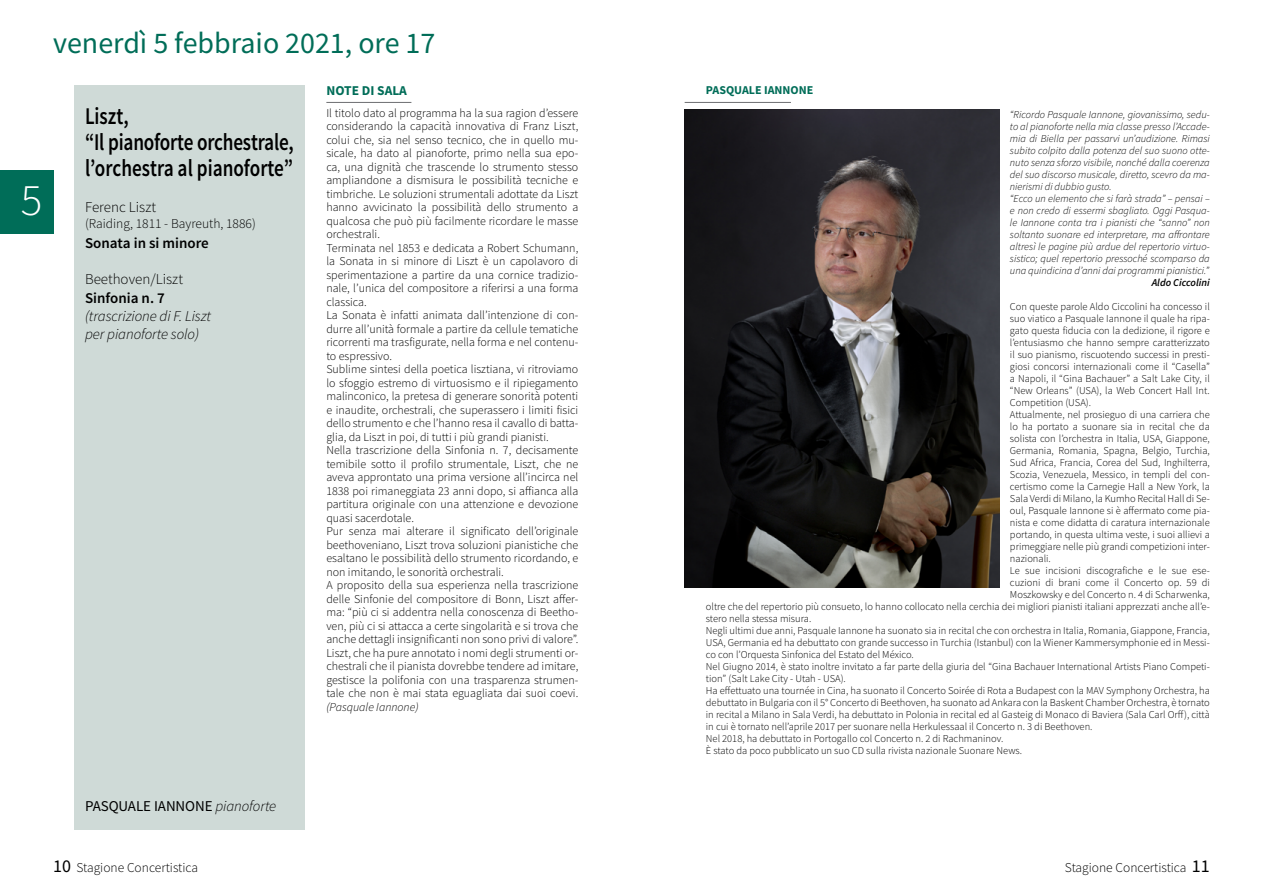
<style>
.page{position:relative;width:1263px;height:893px;background:#fff}
.page>*{position:absolute;margin:0;border:0;box-sizing:border-box;transform-origin:0 0}
.t1{font:300 45px "Source Sans Pro";color:#fff}
.t2{font:30px "Source Sans Pro";color:#006d58}
.t3{font:600 24px/25.7px "Source Sans Pro";letter-spacing:-.01em;color:#000;scale:.8 1}
.t4{font:italic 300 15px/18.1px "Source Sans Pro";letter-spacing:-.005em;color:#000}
.t5{font:600 15px "Source Sans Pro";color:#000}
.t6{font:300 15px "Source Sans Pro";color:#000}
.t7{font:15px "Source Sans Pro";letter-spacing:-.005em;color:#000}
.t8{font:300 13.5px "Source Sans Pro";color:#000}
.t9{font:700 13.5px "Source Sans Pro";color:#006d58}
.t10{font:300 12px/13.5px "Source Sans Pro";color:#000}
.t11{font:italic 300 12px "Source Sans Pro";color:#000}
.t12{font:700 12px "Source Sans Pro";color:#006d58}
.t13{font:300 10.5px "Source Sans Pro";color:#000}
.t14{font:italic 300 10.5px/12px "Source Sans Pro";color:#000}
.t15{font:italic 600 10.5px "Source Sans Pro";color:#000}
.s1{font-weight:300;font-style:italic}
.s2{font-weight:400;font-size:18px}
</style>
<div class="page">
<div style="left:0;top:170px;width:53px;height:63px;background:#006d58"></div>
<div style="left:74px;top:85px;width:231px;height:744px;background:#cfdad7"></div>
<hr style="left:326px;top:102px;width:85px;height:1px;background:#6d6e71">
<hr style="left:685px;top:102px;width:106px;height:1px;background:#6d6e71">
<img style="left:685px;top:109px;width:314px;height:479px">
<h1 class="t1" style="left:21px;top:173px;width:23px">5</h1>
<h2 class="t2" style="left:53px;top:24px;width:384px">venerdì 5 febbraio 2021, ore 17</h2>
<h3 class="t3" style="left:85px;top:104px;width:263px">Liszt,<br>“Il pianoforte orchestrale, l’orchestra al pianoforte”</h3>
<h3 class="t6" style="left:85px;top:198px;width:73px">Ferenc Liszt</h3>
<p class="t8" style="left:85px;top:216px;width:172px">(Raiding, 1811 - Bayreuth, 1886)</p>
<h3 class="t5" style="left:85px;top:234px;width:125px">Sonata in si minore</h3>
<h3 class="t6" style="left:85px;top:270px;width:99px">Beethoven/Liszt</h3>
<h3 class="t5" style="left:85px;top:288px;width:81px">Sinfonia n. 7</h3>
<h3 class="t4" style="left:85px;top:307px;width:127px">(trascrizione di F. Liszt per pianoforte solo)</h3>
<p class="t9" style="left:326px;top:82px;width:82px">NOTE DI SALA</p>
<p class="t10" style="left:326px;top:106px;width:253px">Il titolo dato al programma ha la sua ragion d’essere considerando la capacità innovativa di Franz Liszt, colui che, sia nel senso tecnico, che in quello mu&shy;sicale, ha dato al pianoforte, primo nella sua epo&shy;ca, una dignità che trascende lo strumento stesso ampliandone a dismisura le possibilità tecniche e timbriche. Le soluzioni strumentali adottate da Liszt hanno avvicinato la possibilità dello strumento a qualcosa che può più facilmente ricordare le masse orchestrali.<br>Terminata nel 1853 e dedicata a Robert Schumann, la Sonata in si minore di Liszt è un capolavoro di sperimentazione a partire da una cornice tradizio&shy;nale, l’unica del compositore a riferirsi a una forma classica.<br>La Sonata è infatti animata dall’intenzione di con&shy;durre all’unità formale a partire da cellule tematiche ricorrenti ma trasfigurate, nella forma e nel contenu&shy;to espressivo.<br>Sublime sintesi della poetica lisztiana, vi ritroviamo lo sfoggio estremo di virtuosismo e il ripiegamento malinconico, la pretesa di generare sonorità potenti e inaudite, orchestrali, che superassero i limiti fisici dello strumento e che l’hanno resa il cavallo di batta&shy;glia, da Liszt in poi, di tutti i più grandi pianisti.<br>Nella trascrizione della Sinfonia n. 7, decisamente temibile sotto il profilo strumentale, Liszt, che ne aveva approntato una prima versione all’incirca nel 1838 poi rimaneggiata 23 anni dopo, si affianca alla partitura originale con una attenzione e devozione quasi sacerdotale.<br>Pur senza mai alterare il significato dell’originale beethoveniano, Liszt trova soluzioni pianistiche che esaltano le possibilità dello strumento ricordando, e non imitando, le sonorità orchestrali.<br>A proposito della sua esperienza nella trascrizione delle Sinfonie del compositore di Bonn, Liszt affer&shy;ma: “più ci si addentra nella conoscenza di Beetho&shy;ven, più ci si attacca a certe singolarità e si trova che anche dettagli insignificanti non sono privi di valore”.<br>Liszt, che ha pure annotato i nomi degli strumenti or&shy;chestrali che il pianista dovrebbe tendere ad imitare, gestisce la polifonia con una trasparenza strumen&shy;tale che non è mai stata eguagliata dai suoi coevi.</p>
<p class="t11" style="left:326px;top:700px;width:94px">(Pasquale Iannone)</p>
<h3 class="t7" style="left:85px;top:796px;width:193px">PASQUALE IANNONE <span class="s1">pianoforte</span></h3>
<p class="t12" style="left:706px;top:82px;width:109px">PASQUALE IANNONE</p>
<p class="t14" style="left:1010px;top:109px;width:201px">“Ricordo Pasquale Iannone, giovanissimo, sedu&shy;to al pianoforte nella mia classe presso l’Accade&shy;mia di Biella per passarvi un’audizione. Rimasi subito colpito dalla potenza del suo suono otte&shy;nuto senza sforzo visibile, nonché dalla coerenza del suo discorso musicale, diretto, scevro da ma&shy;nierismi di dubbio gusto.<br>“Ecco un elemento che si farà strada” – pensai – e non credo di essermi sbagliato. Oggi Pasqua&shy;le Iannone conta tra i pianisti che “sanno” non soltanto suonare ed interpretare, ma affrontare altresì le pagine più ardue del repertorio virtuo&shy;sistico; quel repertorio pressoché scomparso da una quindicina d’anni dai programmi pianistici.”</p>
<p class="t15" style="left:1152px;top:276px;width:60px">Aldo Ciccolini</p>
<p class="t13" style="left:1010px;top:300px;width:201px">Con queste parole Aldo Ciccolini ha concesso il</p>
<p class="t13" style="left:1010px;top:312px;width:201px">suo viatico a Pasquale Iannone il quale ha ripa-</p>
<p class="t13" style="left:1010px;top:324px;width:201px">gato questa fiducia con la dedizione, il rigore e</p>
<p class="t13" style="left:1010px;top:336px;width:201px">l’entusiasmo che hanno sempre caratterizzato</p>
<p class="t13" style="left:1010px;top:348px;width:201px">il suo pianismo, riscuotendo successi in presti-</p>
<p class="t13" style="left:1010px;top:360px;width:201px">giosi concorsi internazionali come il “Casella”</p>
<p class="t13" style="left:1010px;top:372px;width:201px">a Napoli, il “Gina Bachauer” a Salt Lake City, il</p>
<p class="t13" style="left:1010px;top:384px;width:201px">“New Orleans” (USA), la Web Concert Hall Int.</p>
<p class="t13" style="left:1010px;top:396px;width:83px">Competition (USA).</p>
<p class="t13" style="left:1010px;top:408px;width:201px">Attualmente, nel prosieguo di una carriera che</p>
<p class="t13" style="left:1010px;top:420px;width:201px">lo ha portato a suonare sia in recital che da</p>
<p class="t13" style="left:1010px;top:432px;width:201px">solista con l’orchestra in Italia, USA, Giappone,</p>
<p class="t13" style="left:1010px;top:444px;width:201px">Germania, Romania, Spagna, Belgio, Turchia,</p>
<p class="t13" style="left:1010px;top:456px;width:201px">Sud Africa, Francia, Corea del Sud, Inghilterra,</p>
<p class="t13" style="left:1010px;top:468px;width:201px">Scozia, Venezuela, Messico, in templi del con-</p>
<p class="t13" style="left:1010px;top:480px;width:201px">certismo come la Carnegie Hall a New York, la</p>
<p class="t13" style="left:1010px;top:492px;width:201px">Sala Verdi di Milano, la Kumho Recital Hall di Se-</p>
<p class="t13" style="left:1010px;top:504px;width:201px">oul, Pasquale Iannone si è affermato come pia-</p>
<p class="t13" style="left:1010px;top:516px;width:201px">nista e come didatta di caratura internazionale</p>
<p class="t13" style="left:1010px;top:528px;width:201px">portando, in questa ultima veste, i suoi allievi a</p>
<p class="t13" style="left:1010px;top:540px;width:201px">primeggiare nelle più grandi competizioni inter-</p>
<p class="t13" style="left:1010px;top:552px;width:42px">nazionali.</p>
<p class="t13" style="left:1010px;top:564px;width:201px">Le sue incisioni discografiche e le sue ese-</p>
<p class="t13" style="left:1010px;top:576px;width:201px">cuzioni di brani come il Concerto op. 59 di</p>
<p class="t13" style="left:1010px;top:588px;width:201px">Moszkowsky e del Concerto n. 4 di Scharwenka,</p>
<p class="t13" style="left:706px;top:600px;width:505px">oltre che del repertorio più consueto, lo hanno collocato nella cerchia dei migliori pianisti italiani apprezzati anche all’e-</p>
<p class="t13" style="left:706px;top:612px;width:107px">stero nella stessa misura.</p>
<p class="t13" style="left:706px;top:624px;width:505px">Negli ultimi due anni, Pasquale Iannone ha suonato sia in recital che con orchestra in Italia, Romania, Giappone, Francia,</p>
<p class="t13" style="left:706px;top:636px;width:505px">USA, Germania ed ha debuttato con grande successo in Turchia (Istanbul) con la Wiener Kammersymphonie ed in Messi-</p>
<p class="t13" style="left:706px;top:648px;width:209px">co con l’Orquesta Sinfonica del Estato del México.</p>
<p class="t13" style="left:706px;top:660px;width:505px">Nel Giugno 2014, è stato inoltre invitato a far parte della giuria del “Gina Bachauer International Artists Piano Competi-</p>
<p class="t13" style="left:706px;top:672px;width:141px">tion” (Salt Lake City - Utah - USA).</p>
<p class="t13" style="left:706px;top:684px;width:505px">Ha effettuato una tournée in Cina, ha suonato il Concerto Soirée di Rota a Budapest con la MAV Symphony Orchestra, ha</p>
<p class="t13" style="left:706px;top:696px;width:505px">debuttato in Bulgaria con il 5° Concerto di Beethoven, ha suonato ad Ankara con la Baskent Chamber Orchestra, è tornato</p>
<p class="t13" style="left:706px;top:708px;width:505px">in recital a Milano in Sala Verdi, ha debuttato in Polonia in recital ed al Gasteig di Monaco di Baviera (Sala Carl Orff), città</p>
<p class="t13" style="left:706px;top:720px;width:388px">in cui è tornato nell’aprile 2017 per suonare nella Herkulessaal il Concerto n. 3 di Beethoven.</p>
<p class="t13" style="left:706px;top:732px;width:299px">Nel 2018, ha debuttato in Portogallo col Concerto n. 2 di Rachmaninov.</p>
<p class="t13" style="left:706px;top:744px;width:318px">È stato da poco pubblicato un suo CD sulla rivista nazionale Suonare News.</p>
<p class="t8" style="left:53px;top:859px;width:146px"><span class="s2">10</span> Stagione Concertistica</p>
<p class="t8" style="left:1065px;top:859px;width:146px">Stagione Concertistica <span class="s2">11</span></p>
</div>
